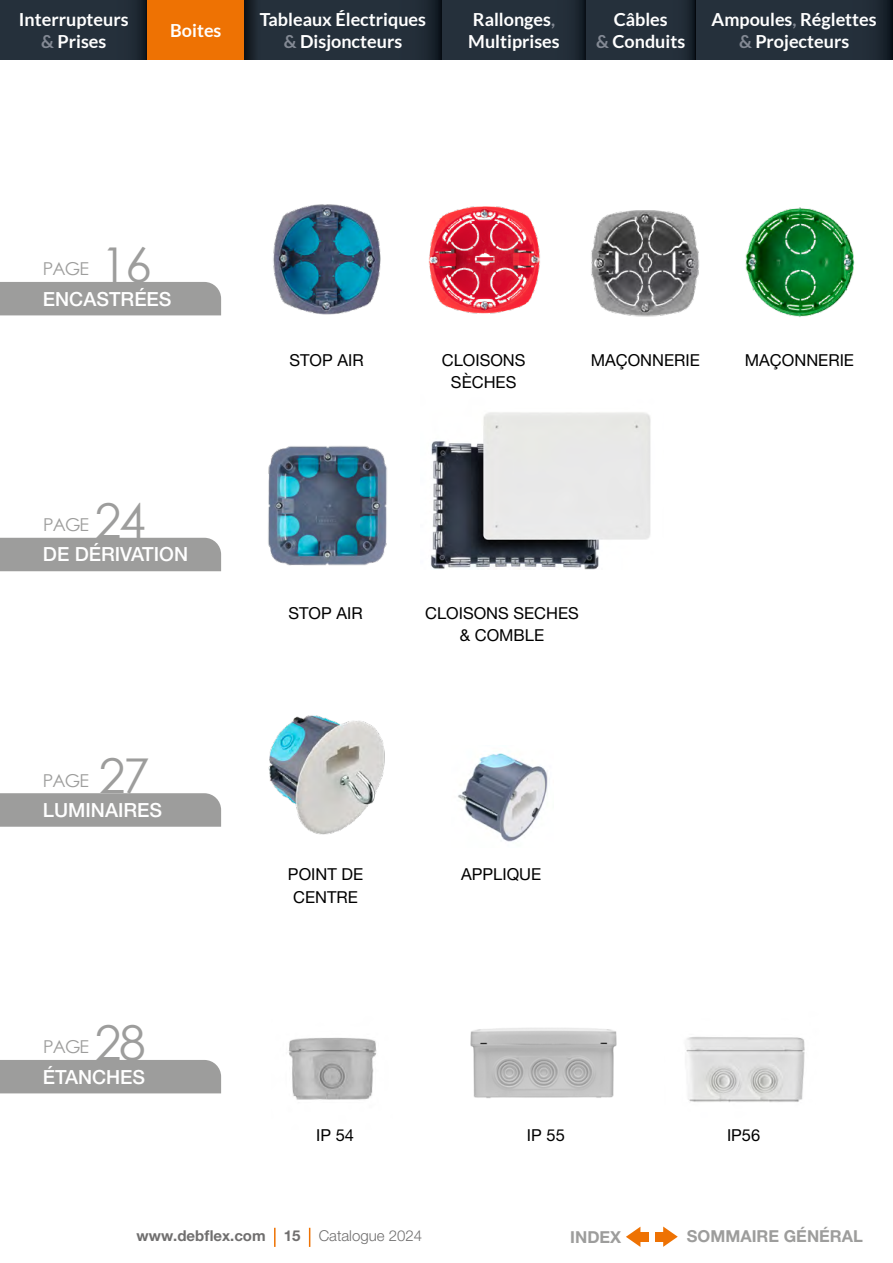
<style>
.page{position:relative;width:893px;height:1263px;background:#fff}
.page>*{position:absolute;margin:0;border:0;box-sizing:border-box;transform-origin:0 0}
.t1{font:48px "Century Gothic";letter-spacing:-.05em;color:#9d9d9c}
.t2{font:500 19.5px "Helvetica Neue LT Pro";color:#fff}
.t3{font:700 18px/21.6px "Lato";color:#fff;text-align:center}
.t4{font:17.7px "Century Gothic";letter-spacing:-.05em;color:#9d9d9c}
.t5{font:16.5px/22.5px "Helvetica Neue LT Pro";color:#000;text-align:center}
.t6{font:700 16.5px "Helvetica Neue LT Pro";color:#9d9d9c}
.t7{font:700 15px "Helvetica Neue LT Pro";color:#706f6f}
.s1{color:#838994}
.s2{font-weight:300}
</style>
<div class="page">
<img style="left:686px;top:1037px;width:119px;height:66px">
<img style="left:288px;top:1037px;width:89px;height:63px">
<img style="left:431px;top:412px;width:220px;height:158px">
<div style="left:0;top:282px;width:221px;height:33px;background:#9d9d9c"></div>
<div style="left:0;top:538px;width:221px;height:33px;background:#9d9d9c"></div>
<div style="left:0;top:1060px;width:221px;height:33px;background:#9d9d9c"></div>
<div style="left:0;top:793px;width:221px;height:34px;background:#9d9d9c"></div>
<img style="left:458px;top:753px;width:90px;height:89px">
<img style="left:268px;top:715px;width:117px;height:120px">
<img style="left:428px;top:206px;width:112px;height:108px">
<img style="left:273px;top:204px;width:108px;height:111px">
<img style="left:268px;top:446px;width:119px;height:120px">
<img style="left:745px;top:207px;width:110px;height:110px">
<img style="left:591px;top:210px;width:108px;height:107px">
<img style="left:470px;top:1028px;width:147px;height:71px">
<svg style="left:695px;top:0;width:198px;height:60px;background:#232d38"></svg>
<div style="left:442px;top:0;width:144px;height:60px;background:#25303b"></div>
<div style="left:0;top:0;width:148px;height:60px;background:#25303b"></div>
<div style="left:586px;top:0;width:109px;height:60px;background:#25303b"></div>
<svg style="left:261px;top:0;width:181px;height:60px;background:#232d38"></svg>
<div style="left:148px;top:0;width:96px;height:60px;background:#ee7203"></div>
<svg style="left:244px;top:0;width:17px;height:60px"></svg>
<svg style="left:274px;top:1228px;width:2px;height:19px"></svg>
<svg style="left:309px;top:1228px;width:1px;height:19px"></svg>
<svg style="left:663px;top:1226px;width:15px;height:21px"></svg>
<div style="left:655px;top:1232px;width:10px;height:9px;background:#ee7203"></div>
<svg style="left:626px;top:1227px;width:14px;height:20px"></svg>
<div style="left:639px;top:1232px;width:9px;height:9px;background:#ee7203"></div>
<p class="t3" style="left:260px;top:9px;width:168px">Tableaux Électriques <span class="s1">&amp;</span> Disjoncteurs</p>
<p class="t3" style="left:19px;top:9px;width:111px">Interrupteurs <span class="s1">&amp;</span> Prises</p>
<p class="t3" style="left:596px;top:9px;width:91px">Câbles<br><span class="s1">&amp;</span> Conduits</p>
<p class="t3" style="left:468px;top:9px;width:93px;text-align:left">Rallonges<span class="s1">,<br></span>Multiprises</p>
<p class="t3" style="left:170px;top:19px;width:53px">Boites</p>
<p class="t3" style="left:712px;top:9px;width:167px">Ampoules<span class="s1">,</span> Réglettes <span class="s1">&amp;</span> Projecteurs</p>
<p class="t4" style="left:43px;top:256px;width:48px">PAGE</p>
<h1 class="t1" style="left:101px;top:231px;width:52px">16</h1>
<p class="t2" style="left:43px;top:287px;width:130px">ENCASTRÉES</p>
<h1 class="t1" style="left:95px;top:487px;width:52px">24</h1>
<p class="t4" style="left:43px;top:512px;width:48px">PAGE</p>
<p class="t2" style="left:43px;top:543px;width:147px">DE DÉRIVATION</p>
<p class="t4" style="left:43px;top:768px;width:48px">PAGE</p>
<h1 class="t1" style="left:99px;top:742px;width:52px">27</h1>
<p class="t2" style="left:43px;top:798px;width:121px">LUMINAIRES</p>
<h1 class="t1" style="left:95px;top:1009px;width:52px">28</h1>
<p class="t4" style="left:43px;top:1034px;width:48px">PAGE</p>
<p class="t2" style="left:43px;top:1065px;width:104px">ÉTANCHES</p>
<p class="t5" style="left:289px;top:349px;width:76px">STOP AIR</p>
<p class="t5" style="left:442px;top:349px;width:85px">CLOISONS<br>SÈCHES</p>
<p class="t5" style="left:591px;top:349px;width:111px">MAÇONNERIE</p>
<p class="t5" style="left:745px;top:349px;width:111px">MAÇONNERIE</p>
<p class="t5" style="left:288px;top:601px;width:76px">STOP AIR</p>
<p class="t5" style="left:425px;top:602px;width:155px">CLOISONS SECHES &amp; COMBLE</p>
<p class="t5" style="left:288px;top:863px;width:77px">POINT DE<br>CENTRE</p>
<p class="t5" style="left:461px;top:863px;width:82px">APPLIQUE</p>
<p class="t5" style="left:316px;top:1124px;width:39px">IP 54</p>
<p class="t5" style="left:527px;top:1124px;width:39px">IP 55</p>
<p class="t5" style="left:727px;top:1124px;width:35px">IP56</p>
<p class="t7" style="left:137px;top:1226px;width:287px">www.debflex.com 15 <span class="s2">Catalogue 2024</span></p>
<p class="t6" style="left:570px;top:1226px;width:53px">INDEX</p>
<p class="t6" style="left:687px;top:1226px;width:177px">SOMMAIRE GÉNÉRAL</p>
</div>
